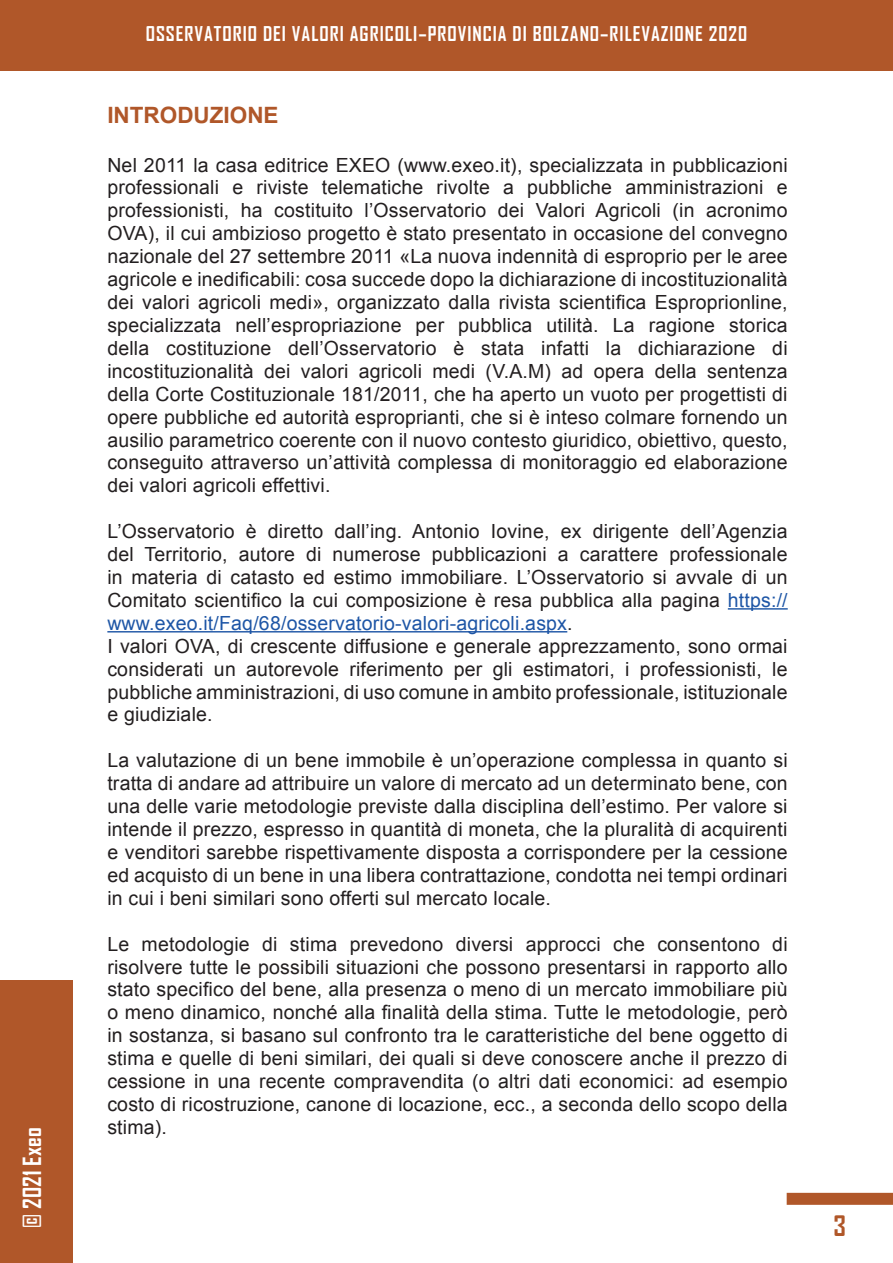
<style>
.page{position:relative;width:893px;height:1263px;background:#fff}
.page>*{position:absolute;margin:0;border:0;box-sizing:border-box;transform-origin:0 0}
.t1{font:700 27px "Agency FB";color:#b05729}
.t2{font:700 24px "Agency FB";color:#fff}
.t3{font:700 22.5px "Arial";color:#b05729}
.t4{font:19.5px/23px "Arial";letter-spacing:.01em;color:#231f20;text-align:justify}
.t5{font:700 19.5px "Agency FB";letter-spacing:.05em;color:#fff}
.s1{color:#1e56a6}
</style>
<div class="page">
<div style="left:0;top:0;width:893px;height:70px;background:#b05729"></div>
<div style="left:0;top:980px;width:72px;height:283px;background:#b05729"></div>
<div style="left:787px;top:1193px;width:106px;height:12px;background:#b05729"></div>
<hr style="left:728px;top:608px;width:60px;height:2px;background:#1e56a6">
<hr style="left:107px;top:631px;width:460px;height:1px;background:#1e56a6">
<p class="t2" style="left:17px;top:1227px;width:101px;rotate:-90deg">© 2021 Exeo</p>
<p class="t5" style="left:146px;top:21px;width:603px">OSSERVATORIO DEI VALORI AGRICOLI–PROVINCIA DI BOLZANO–RILEVAZIONE 2020</p>
<p class="t3" style="left:107px;top:100px;width:173px">INTRODUZIONE</p>
<p class="t4" style="left:107px;top:153px;width:682px">Nel 2011 la casa editrice EXEO (www.exeo.it), specializzata in pubblicazioni professionali e riviste telematiche rivolte a pubbliche amministrazioni e professionisti, ha costituito l’Osservatorio dei Valori Agricoli (in acronimo OVA), il cui ambizioso progetto è stato presentato in occasione del convegno nazionale del 27 settembre 2011 «La nuova indennità di esproprio per le aree agricole e inedificabili: cosa succede dopo la dichiarazione di incostituzionalità dei valori agricoli medi», organizzato dalla rivista scientifica Esproprionline, specializzata nell’espropriazione per pubblica utilità. La ragione storica della costituzione dell’Osservatorio è stata infatti la dichiarazione di incostituzionalità dei valori agricoli medi (V.A.M) ad opera della sentenza della Corte Costituzionale 181/2011, che ha aperto un vuoto per progettisti di opere pubbliche ed autorità esproprianti, che si è inteso colmare fornendo un ausilio parametrico coerente con il nuovo contesto giuridico, obiettivo, questo, conseguito attraverso un’attività complessa di monitoraggio ed elaborazione dei valori agricoli effettivi.</p>
<p class="t4" style="left:107px;top:520px;width:682px;text-align:left">L’Osservatorio è diretto dall’ing. Antonio Iovine, ex dirigente dell’Agenzia del Territorio, autore di numerose pubblicazioni a carattere professionale in materia di catasto ed estimo immobiliare. L’Osservatorio si avvale di un Comitato scientifico la cui composizione è resa pubblica alla pagina <span class="s1">https:// www.exeo.it/Faq/68/osservatorio-valori-agricoli.aspx</span>.<br>I valori OVA, di crescente diffusione e generale apprezzamento, sono ormai considerati un autorevole riferimento per gli estimatori, i professionisti, le pubbliche amministrazioni, di uso comune in ambito professionale, istituzionale e giudiziale.</p>
<p class="t4" style="left:107px;top:749px;width:682px">La valutazione di un bene immobile è un’operazione complessa in quanto si tratta di andare ad attribuire un valore di mercato ad un determinato bene, con una delle varie metodologie previste dalla disciplina dell’estimo. Per valore si intende il prezzo, espresso in quantità di moneta, che la pluralità di acquirenti e venditori sarebbe rispettivamente disposta a corrispondere per la cessione ed acquisto di un bene in una libera contrattazione, condotta nei tempi ordinari in cui i beni similari sono offerti sul mercato locale.</p>
<p class="t4" style="left:107px;top:932px;width:682px">Le metodologie di stima prevedono diversi approcci che consentono di risolvere tutte le possibili situazioni che possono presentarsi in rapporto allo stato specifico del bene, alla presenza o meno di un mercato immobiliare più o meno dinamico, nonché alla finalità della stima. Tutte le metodologie, però in sostanza, si basano sul confronto tra le caratteristiche del bene oggetto di stima e quelle di beni similari, dei quali si deve conoscere anche il prezzo di cessione in una recente compravendita (o altri dati economici: ad esempio costo di ricostruzione, canone di locazione, ecc., a seconda dello scopo della stima).</p>
<h1 class="t1" style="left:834px;top:1209px;width:14px">3</h1>
</div>
